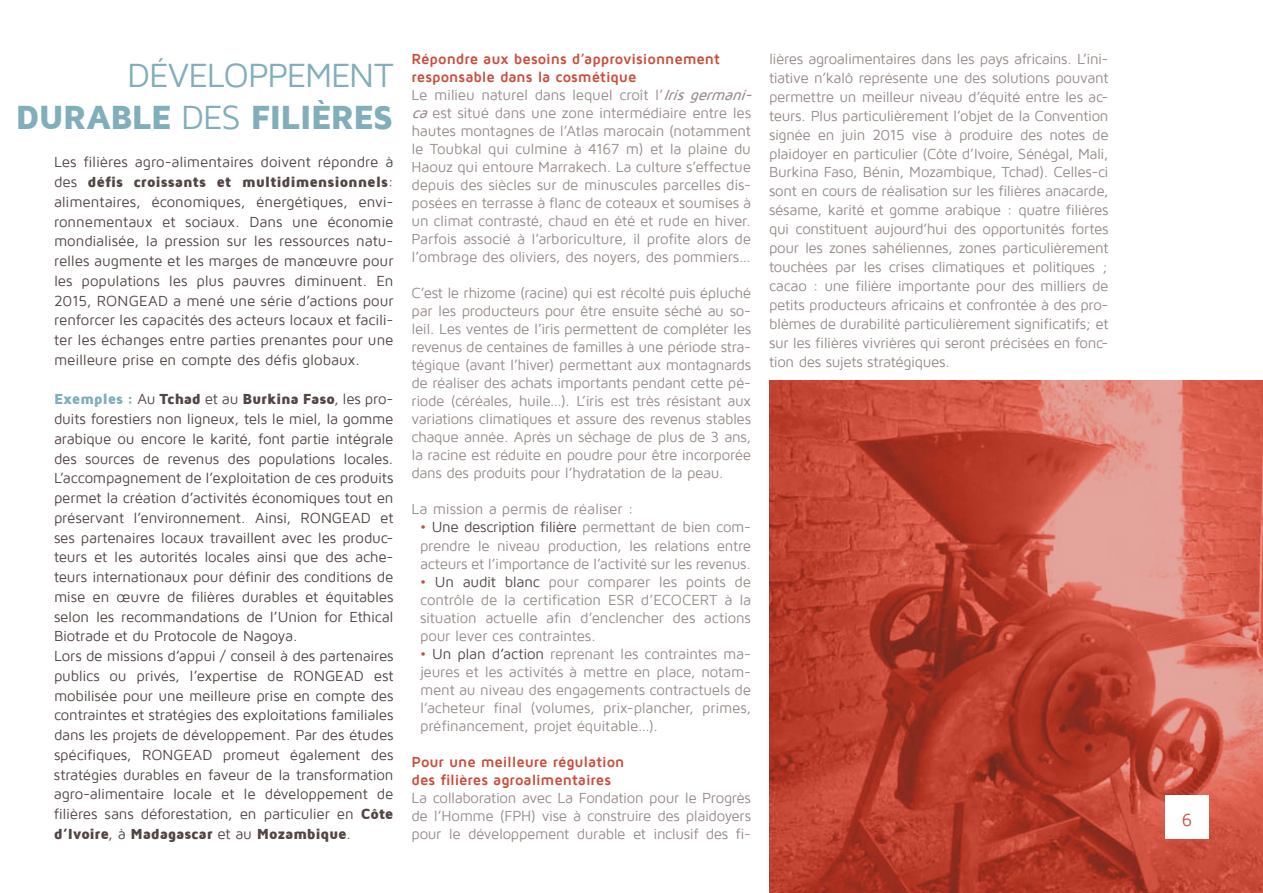
<style>
.page{position:relative;width:1263px;height:893px;background:#fff}
.page>*{position:absolute;margin:0;border:0;box-sizing:border-box;transform-origin:0 0}
.t1{font:34.5px/41.4px "Maven Pro";color:#81aebb;text-align:right}
.t2{font:900 34.5px "Maven Pro";letter-spacing:-.03em;color:#81aebb}
.t3{font:18px "Maven Pro";color:#cb4d3c}
.t4{font:15px/18px "Maven Pro";letter-spacing:-.02em;color:#978c8a;text-align:justify}
.t5{font:15px/19.8px "Maven Pro";letter-spacing:-.015em;color:#524544;text-align:justify}
.t6{font:700 15px/18px "Maven Pro";letter-spacing:-.005em;color:#cb4d3c}
.s1{font-weight:900}
.s2{font-weight:900;color:#81aebb}
.s3{font-weight:700;color:#cb4d3c}
.s4{font-weight:500;font-style:italic}
.s5{color:#cb4d3c}
.s6{color:#524544}
</style>
<div class="page">
<img style="left:770px;top:381px;width:493px;height:512px">
<div style="left:1165px;top:795px;width:44px;height:44px;background:#fff"></div>
<h1 class="t1" style="left:15px;top:55px;width:195px">Développement <span class="s1">durable</span> des</h1>
<h1 class="t2" style="left:250px;top:98px;width:145px">filières</h1>
<p class="t5" style="left:54px;top:152px;width:341px">Les filières agro-alimentaires doivent répondre à des <span class="s1">défis croissants et multidimensionnels</span>: alimentaires, économiques, énergétiques, envi&shy;ronnementaux et sociaux. Dans une économie mondialisée, la pression sur les ressources natu&shy;relles augmente et les marges de manœuvre pour les populations les plus pauvres diminuent. En 2015, RONGEAD a mené une série d’actions pour renforcer les capacités des acteurs locaux et facili&shy;ter les échanges entre parties prenantes pour une meilleure prise en compte des défis globaux.</p>
<p class="t5" style="left:54px;top:390px;width:341px;text-align:left"><span class="s2">Exemples :</span> Au <span class="s1">Tchad</span> et au <span class="s1">Burkina Faso</span>, les pro&shy;duits forestiers non ligneux, tels le miel, la gomme arabique ou encore le karité, font partie intégrale des sources de revenus des populations locales.<br>L’accompagnement de l’exploitation de ces produits permet la création d’activités économiques tout en préservant l’environnement. Ainsi, RONGEAD et ses partenaires locaux travaillent avec les produc&shy;teurs et les autorités locales ainsi que des ache&shy;teurs internationaux pour définir des conditions de mise en œuvre de filières durables et équitables selon les recommandations de l’Union for Ethical Biotrade et du Protocole de Nagoya.<br>Lors de missions d’appui / conseil à des partenaires publics ou privés, l’expertise de RONGEAD est mobilisée pour une meilleure prise en compte des contraintes et stratégies des exploitations familiales dans les projets de développement. Par des études spécifiques, RO NGEAD promeut également des stratégies durables en faveur de la transformation agro-alimentaire locale et le développement de filières sans déforestation, en particulier en <span class="s1">Côte d’Ivoire</span>, à <span class="s1">Madagascar</span> et au <span class="s1">Mozambique</span>.</p>
<p class="t4" style="left:411px;top:50px;width:347px;text-align:left"><span class="s3">Répondre aux besoins d’approvisionnement responsable dans la cosmétique<br></span>Le milieu naturel dans lequel croît l’<span class="s4">Irisgermani&shy;ca</span>est situé dans une zone intermédiaire entre les hautes montagnes de l’Atlas marocain (notamment le Toubkal qui culmine à 4167 m) et la plaine du Haouz qui entoure Marrakech. La culture s’effectue depuis des siècles sur de minuscules parcelles dis&shy;posées en terrasse à flanc de coteaux et soumises à un climat contrasté, chaud en été et rude en hiver.<br>Parfois associé à l’arboriculture, il profite alors de l’ombrage des oliviers, des noyers, des pommiers…</p>
<p class="t4" style="left:411px;top:284px;width:341px">C’est le rhizome (racine) qui est récolté puis épluché par les producteurs pour être ensuite séché au so&shy;leil. Les ventes de l’iris permettent de compléter les revenus de centaines de familles à une période stra&shy;tégique (avant l’hiver) permettant aux montagnards de réaliser des achats importants pendant cette pé&shy;riode (céréales, huile…). L’iris est très résistant aux variations climatiques et assure des revenus stables chaque année. Après un séchage de plus de 3 ans, la racine est réduite en poudre pour être incorporée dans des produits pour l’hydratation de la peau.</p>
<p class="t4" style="left:411px;top:501px;width:224px">La mission a permis de réaliser :</p>
<p class="t4" style="left:420px;top:519px;width:333px"><span class="s5">•</span> <span class="s6">Une description filière</span> permettant de bien com&shy;prendre le niveau production, les relations entre acteurs et l’importance de l’activité sur les revenus.</p>
<p class="t4" style="left:420px;top:573px;width:333px"><span class="s5">•</span> <span class="s6">Un audit blanc</span> pour comparer les points de contrôle de la certification ESR d’ECOCERT à la situation actuelle afin d’enclencher des actions pour lever ces contraintes.</p>
<p class="t4" style="left:420px;top:645px;width:333px"><span class="s5">•</span> <span class="s6">Un plan d’action</span> reprenant les contraintes ma&shy;jeures et les activités à mettre en place, notam&shy;ment au niveau des engagements contractuels de l’acheteur final (volumes, prix-plancher, primes, préfinancement, projet équitable…).</p>
<p class="t6" style="left:411px;top:753px;width:215px">Pour une meilleure régulation des filières agroalimentaires</p>
<p class="t4" style="left:411px;top:789px;width:341px">La collaboration avec La Fondation pour le Progrès de l’Homme (FPH) vise à construire des plaidoyers pour le développement durable et inclusif des fi-</p>
<p class="t4" style="left:769px;top:49px;width:341px;line-height:18.9px">lières agroalimentaires dans les pays africains. L’ini&shy;tiative n’kalô représente une des solutions pouvant permettre un meilleur niveau d’équité entre les ac&shy;teurs. Plus particulièrement l’objet de la Convention signée en juin 2015 vise à produire des notes de plaidoyer en particulier (Côte d’Ivoire, Sénégal, Mali, Burkina Faso, Bénin, Mozambique, Tchad). Celles-ci sont en cours de réalisation sur les filières anacarde, sésame, karité et gomme arabique : quatre filières qui constituent aujourd’hui des opportunités fortes pour les zones sahéliennes, zones particulièrement touchées par les crises climatiques et politiques ; cacao : une filière importante pour des milliers de petits producteurs africains et confrontée à des pro&shy;blèmes de durabilité particulièrement significatifs; et sur les filières vivrières qui seront précisées en fonc&shy;tion des sujets stratégiques.</p>
<p class="t3" style="left:1182px;top:810px;width:12px">6</p>
</div>
